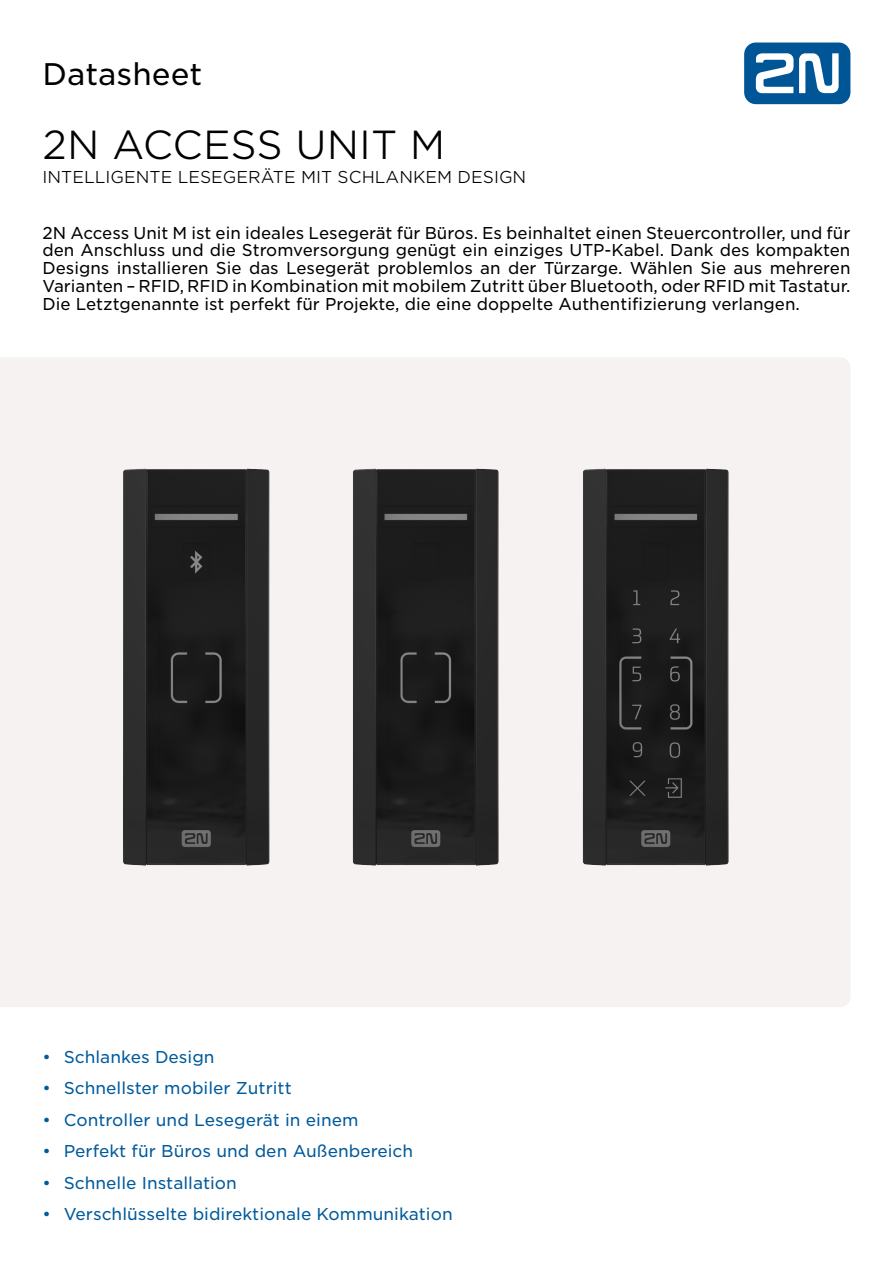
<style>
.page{position:relative;width:893px;height:1263px;background:#fff}
.page>*{position:absolute;margin:0;border:0;box-sizing:border-box;transform-origin:0 0}
.t1{font:300 39px "Gotham S Sm";color:#000}
.t2{font:30px "Gotham S Sm";color:#000}
.t3{font:16.5px/17.9px "Gotham S Sm";color:#000;text-align:justify}
.t4{font:16.5px "Gotham S Sm";color:#005a9c}
.t5{font:300 16.5px "Gotham S Sm";color:#000}
</style>
<div class="page">
<div style="left:0;top:357px;width:850px;height:650px;background:#f5f2f1"></div>
<svg style="left:744px;top:43px;width:106px;height:61px"></svg>
<img style="left:94px;top:450px;width:204px;height:432px">
<img style="left:323px;top:450px;width:204px;height:432px">
<img style="left:553px;top:450px;width:204px;height:432px">
<h2 class="t2" style="left:43px;top:54px;width:161px">Datasheet</h2>
<h1 class="t1" style="left:43px;top:119px;width:405px">2N ACCESS UNIT M</h1>
<p class="t5" style="left:43px;top:166px;width:485px">INTELLIGENTE LESEGERÄTE MIT SCHLANKEM DESIGN</p>
<p class="t3" style="left:43px;top:223px;width:809px">2N Access Unit M ist ein ideales Lesegerät für Büros. Es beinhaltet einen Steuercontroller, und für den Anschluss und die Stromversorgung genügt ein einziges UTP-Kabel. Dank des kompakten Designs installieren Sie das Lesegerät problemlos an der Türzarge. Wählen Sie aus mehreren Varianten – RFID, RFID in Kombination mit mobilem Zutritt über Bluetooth, oder RFID mit Tastatur.<br>Die Letztgenannte ist perfekt für Projekte, die eine doppelte Authentifizierung verlangen.</p>
<p class="t4" style="left:43px;top:1046px;width:174px">• Schlankes Design</p>
<p class="t4" style="left:43px;top:1077px;width:251px">• Schnellster mobiler Zutritt</p>
<p class="t4" style="left:43px;top:1109px;width:318px">• Controller und Lesegerät in einem</p>
<p class="t4" style="left:43px;top:1140px;width:372px">• Perfekt für Büros und den Außenbereich</p>
<p class="t4" style="left:43px;top:1172px;width:196px">• Schnelle Installation</p>
<p class="t4" style="left:43px;top:1203px;width:412px">• Verschlüsselte bidirektionale Kommunikation</p>
</div>
